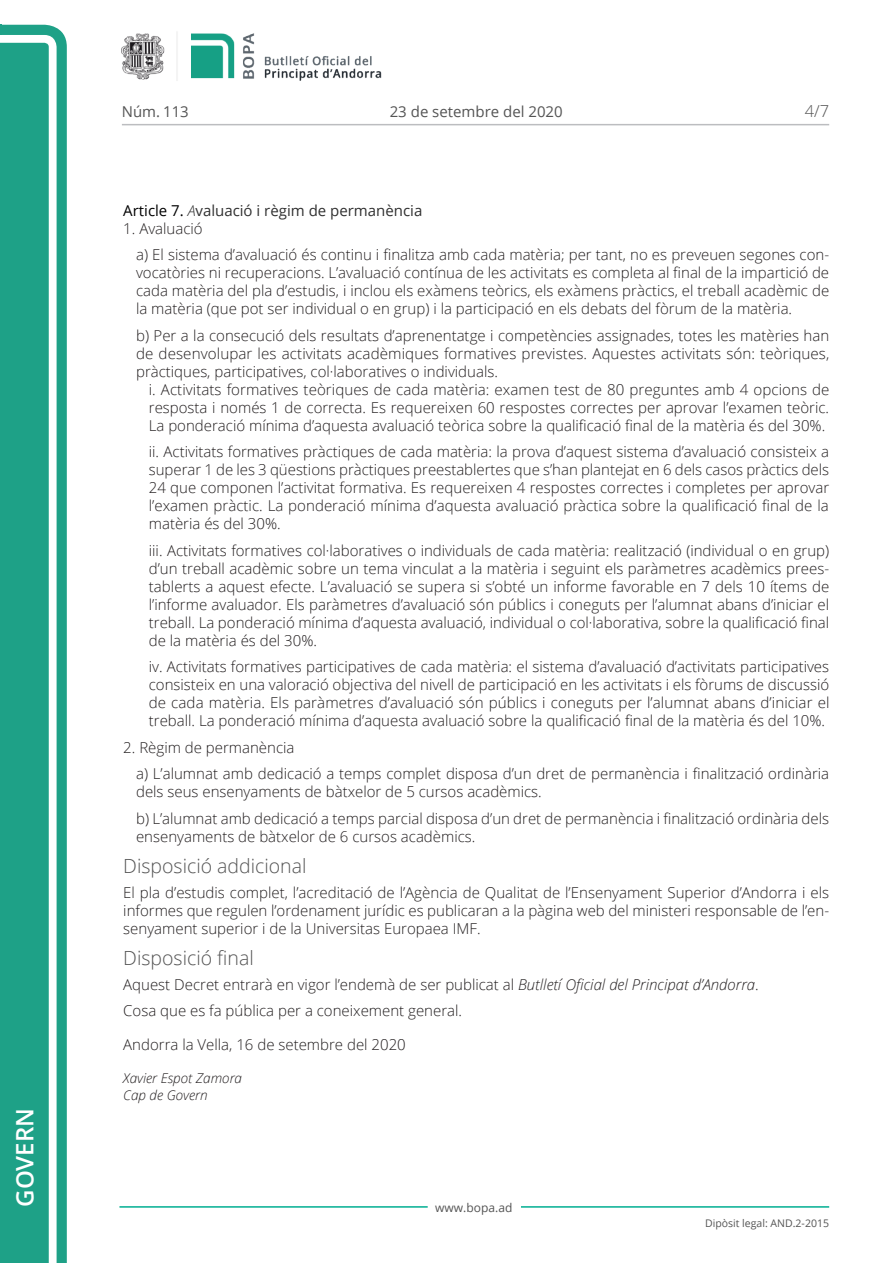
<style>
.page{position:relative;width:893px;height:1263px;background:#fff}
.page>*{position:absolute;margin:0;border:0;box-sizing:border-box;transform-origin:0 0}
.t1{font:600 24px "Open Sans";color:#fff}
.Titol_5{font:300 19.5px "Open Sans";color:#545454}
.t2{font:300 16.5px "Open Sans";color:#545454}
.Body_text_ii{font:300 15px/18px "Open Sans";color:#231f20;text-align:justify}
.Body_text_i{font:300 15px/18px "Open Sans";color:#231f20}
.Body_text{font:300 15px/18px "Open Sans";color:#231f20;text-align:justify}
.Body_text_NOS{font:300 15px/18px "Open Sans";color:#231f20;text-align:justify}
.Titol_7{font:15px "Open Sans";color:#303030}
.Data{font:300 15px "Open Sans";color:#231f20}
.t3{font:15px "Open Sans";color:#545454}
.signatura{font:italic 300 13.5px/16.5px "Open Sans";color:#231f20}
.t4{font:12px "Open Sans";color:#545454}
.t5{font:10.5px "Open Sans";color:#545454}
.s1{color:#000}
.s2{font-weight:300;font-style:italic}
.s3{font-style:italic}
</style>
<div class="page">
<svg style="left:0;top:25px;width:67px;height:1238px;fill:#1ea187"></svg>
<div style="left:0;top:43px;width:49px;height:1220px;background:#1ea187"></div>
<img style="left:122px;top:32px;width:260px;height:49px">
<hr style="left:119px;top:1206px;width:309px;height:2px;background:#00ae91">
<hr style="left:521px;top:1206px;width:308px;height:2px;background:#00ae91">
<hr style="left:122px;top:124px;width:707px;height:1px;background:#bcbdc0">
<h1 class="t1" style="left:8px;top:1207px;width:100px;rotate:-90deg">Govern</h1>
<p class="t3" style="left:122px;top:102px;width:68px">Núm. 113</p>
<p class="t3" style="left:390px;top:102px;width:175px">23 de setembre del 2020</p>
<p class="t2" style="left:805px;top:100px;width:26px">4/7</p>
<p class="Titol_7" style="left:123px;top:200px;width:301px"><span class="s1">Article 7.</span> <span class="s2">A</span>valuació i règim de permanència</p>
<p class="Body_text" style="left:123px;top:219px;width:81px">1. Avaluació</p>
<p class="Body_text_i" style="left:136px;top:245px;width:695px;text-align:justify">a) El sistema d’avaluació és continu i finalitza amb cada matèria; per tant, no es preveuen segones con&shy;vocatòries ni recuperacions. L’avaluació contínua de les activitats es completa al final de la impartició de cada matèria del pla d’estudis, i inclou els exàmens teòrics, els exàmens pràctics, el treball acadèmic de la matèria (que pot ser individual o en grup) i la participació en els debats del fòrum de la matèria.</p>
<p class="Body_text_NOS" style="left:136px;top:326px;width:695px">b) Per a la consecució dels resultats d’aprenentatge i competències assignades, totes les matèries han de desenvolupar les activitats acadèmiques formatives previstes. Aquestes activitats són: teòriques, pràctiques, participatives, col·laboratives o individuals.</p>
<p class="Body_text_ii" style="left:149px;top:380px;width:682px">i. Activitats formatives teòriques de cada matèria: examen test de 80 preguntes amb 4 opcions de resposta i només 1 de correcta. Es requereixen 60 respostes correctes per aprovar l’examen teòric.<br>La ponderació mínima d’aquesta avaluació teòrica sobre la qualificació final de la matèria és del 30%.</p>
<p class="Body_text_ii" style="left:149px;top:442px;width:682px">ii. Activitats formatives pràctiques de cada matèria: la prova d’aquest sistema d’avaluació consisteix a superar 1 de les 3 qüestions pràctiques preestablertes que s’han plantejat en 6 dels casos pràctics dels 24 que componen l’activitat formativa. Es requereixen 4 respostes correctes i completes per aprovar l’examen pràctic. La ponderació mínima d’aquesta avaluació pràctica sobre la qualificació final de la matèria és del 30%.</p>
<p class="Body_text_ii" style="left:149px;top:541px;width:682px">iii. Activitats formatives col·laboratives o individuals de cada matèria: realització (individual o en grup) d’un treball acadèmic sobre un tema vinculat a la matèria i seguint els paràmetres acadèmics prees&shy;tablerts a aquest efecte. L’avaluació se supera si s’obté un informe favorable en 7 dels 10 ítems de l’informe avaluador. Els paràmetres d’avaluació són públics i coneguts per l’alumnat abans d’iniciar el treball. La ponderació mínima d’aquesta avaluació, individual o col·laborativa, sobre la qualificació final de la matèria és del 30%.</p>
<p class="Body_text_ii" style="left:149px;top:657px;width:682px">iv. Activitats formatives participatives de cada matèria: el sistema d’avaluació d’activitats participatives consisteix en una valoració objectiva del nivell de participació en les activitats i els fòrums de discussió de cada matèria. Els paràmetres d’avaluació són públics i coneguts per l’alumnat abans d’iniciar el treball. La ponderació mínima d’aquesta avaluació sobre la qualificació final de la matèria és del 10%.</p>
<p class="Body_text" style="left:123px;top:738px;width:173px">2. Règim de permanència</p>
<p class="Body_text_i" style="left:136px;top:764px;width:695px">a) L’alumnat amb dedicació a temps complet disposa d’un dret de permanència i finalització ordinària dels seus ensenyaments de bàtxelor de 5 cursos acadèmics.</p>
<p class="Body_text_i" style="left:136px;top:809px;width:695px">b) L’alumnat amb dedicació a temps parcial disposa d’un dret de permanència i finalització ordinària dels ensenyaments de bàtxelor de 6 cursos acadèmics.</p>
<p class="Titol_5" style="left:123px;top:852px;width:185px">Disposició addicional</p>
<p class="Body_text" style="left:123px;top:883px;width:707px">El pla d’estudis complet, l’acreditació de l’Agència de Qualitat de l’Ensenyament Superior d’Andorra i els informes que regulen l’ordenament jurídic es publicaran a la pàgina web del ministeri responsable de l’en&shy;senyament superior i de la Universitas Europaea IMF.</p>
<p class="Titol_5" style="left:123px;top:944px;width:132px">Disposició final</p>
<p class="Body_text" style="left:123px;top:975px;width:637px">Aquest Decret entrarà en vigor l’endemà de ser publicat al <span class="s3">Butlletí Oficial del Principat d’Andorra</span>.</p>
<p class="Body_text" style="left:123px;top:1001px;width:340px">Cosa que es fa pública per a coneixement general.</p>
<p class="Data" style="left:123px;top:1034px;width:284px">Andorra la Vella, 16 de setembre del 2020</p>
<p class="signatura" style="left:123px;top:1070px;width:120px">Xavier Espot Zamora<br>Cap de Govern</p>
<p class="t4" style="left:435px;top:1199px;width:79px">www.bopa.ad</p>
<p class="t5" style="left:705px;top:1216px;width:125px">Dipòsit legal: AND.2-2015</p>
</div>
